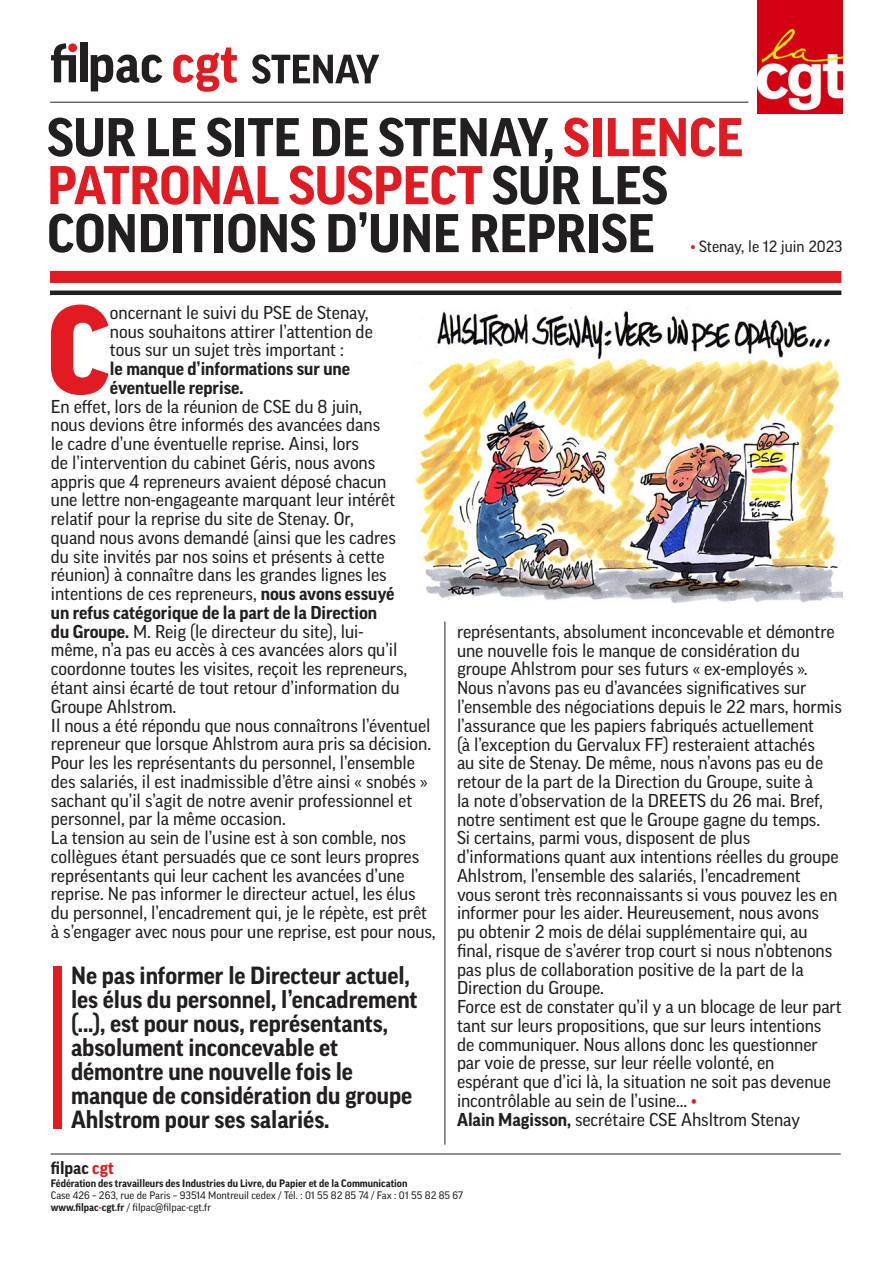
<style>
.page{position:relative;width:893px;height:1263px;background:#fff}
.page>*{position:absolute;margin:0;border:0;box-sizing:border-box;transform-origin:0 0}
.t1{font:900 121.5px "Good OT";color:#e21a21}
.t2{font:700 52.5px/48px "Good OT";letter-spacing:-.01em;color:#231f20}
.t3{font:700 24px/24px "Good OT";letter-spacing:-.005em;color:#231f20}
.t4{font:18px/18.8px "Good OT";letter-spacing:-.005em;color:#231f20}
.t5{font:700 18px/18.8px "Good OT";letter-spacing:-.005em;color:#231f20}
.t6{font:700 17.25px "Good OT";color:#231f20}
.t7{font:15.75px "Good OT";color:#231f20}
.t8{font:10.5px/12px "Good OT";color:#231f20}
.t9{font:700 10.5px "Good OT";color:#231f20}
.s1{color:#e21a21}
.s2{font-weight:700}
.s3{font-weight:700;color:#e21a21}
</style>
<div class="page">
<div style="left:50px;top:271px;width:791px;height:12px;background:#e21a21"></div>
<hr style="left:50px;top:102px;width:698px;height:1px;background:#231f20">
<div style="left:50px;top:290px;width:791px;height:5px;background:#231f20"></div>
<hr style="left:445px;top:621px;width:1px;height:523px;background:#231f20">
<hr style="left:51px;top:1154px;width:790px;height:1px;background:#231f20">
<img style="left:757px;top:1px;width:86px;height:112px">
<svg style="left:173px;top:47px;width:64px;height:45px"></svg>
<svg style="left:91px;top:55px;width:71px;height:36px"></svg>
<div style="left:80px;top:43px;width:7px;height:39px;background:#231f20"></div>
<svg style="left:51px;top:43px;width:25px;height:39px"></svg>
<img style="left:413px;top:307px;width:430px;height:296px">
<div style="left:53px;top:967px;width:8px;height:162px;background:#e21a21"></div>
<svg style="left:252px;top:54px;width:127px;height:30px"></svg>
<h2 class="t2" style="left:47px;top:114px;width:698px">SUR LE SITE DE STENAY, <span class="s1">SILENCE<br>PATRONAL SUSPECT</span> SUR LES<br>CONDITIONS D’UNE REPRISE</h2>
<p class="t7" style="left:691px;top:238px;width:153px"><span class="s1">•</span> Stenay, le 12 juin 2023</p>
<h1 class="t1" style="left:47px;top:284px;width:65px">C</h1>
<p class="t4" style="left:110px;top:303px;width:264px">oncernant le suivi du PSE de Stenay, nous souhaitons attirer l’attention de tous sur un sujet très important :</p>
<p class="t5" style="left:110px;top:359px;width:242px">le manque d’informations sur une éventuelle reprise.</p>
<p class="t4" style="left:51px;top:397px;width:386px">En effet, lors de la réunion de CSE du 8 juin,<br>nous devions être informés des avancées dans<br>le cadre d’une éventuelle reprise. Ainsi, lors<br>de l’intervention du cabinet Géris, nous avons<br>appris que 4 repreneurs avaient déposé chacun<br>une lettre non-engageante marquant leur intérêt relatif pour la reprise du site de Stenay. Or,<br>quand nous avons demandé (ainsi que les cadres<br>du site invités par nos soins et présents à cette réunion) à connaître dans les grandes lignes les intentions de ces repreneurs, <span class="s2">nous avons essuyé<br>un refus catégorique de la part de la Direction<br>du Groupe.</span> M. Reig (le directeur du site), lui-<br>même, n’a pas eu accès à ces avancées alors qu’il coordonne toutes les visites, reçoit les repreneurs, étant ainsi écarté de tout retour d’information du Groupe Ahlstrom.<br>Il nous a été répondu que nous connaîtrons l’éventuel repreneur que lorsque Ahlstrom aura pris sa décision.<br>Pour les les représentants du personnel, l’ensemble des salariés, il est inadmissible d’être ainsi « snobés » sachant qu’il s’agit de notre avenir professionnel et personnel, par la même occasion.<br>La tension au sein de l’usine est à son comble, nos collègues étant persuadés que ce sont leurs propres représentants qui leur cachent les avancées d’une reprise. Ne pas informer le directeur actuel, les élus du personnel, l’encadrement qui, je le répète, est prêt à s’engager avec nous pour une reprise, est pour nous,</p>
<h3 class="t3" style="left:71px;top:964px;width:348px">Ne pas informer le Directeur actuel, les élus du personnel, l’encadrement (...), est pour nous, représentants, absolument inconcevable et démontre une nouvelle fois le manque de considération du groupe Ahlstrom pour ses salariés.</h3>
<p class="t4" style="left:457px;top:622px;width:386px">représentants, absolument inconcevable et démontre une nouvelle fois le manque de considération du groupe Ahlstrom pour ses futurs « ex-employés ».<br>Nous n’avons pas eu d’avancées significatives sur l’ensemble des négociations depuis le 22 mars, hormis l’assurance que les papiers fabriqués actuellement<br>(à l’exception du Gervalux FF) resteraient attachés<br>au site de Stenay. De même, nous n’avons pas eu de retour de la part de la Direction du Groupe, suite à<br>la note d’observation de la DREETS du 26 mai. Bref, notre sentiment est que le Groupe gagne du temps.<br>Si certains, parmi vous, disposent de plus d’informations quant aux intentions réelles du groupe Ahlstrom, l’ensemble des salariés, l’encadrement<br>vous seront très reconnaissants si vous pouvez les en informer pour les aider. Heureusement, nous avons<br>pu obtenir 2 mois de délai supplémentaire qui, au final, risque de s’avérer trop court si nous n’obtenons pas plus de collaboration positive de la part de la Direction du Groupe.<br>Force est de constater qu’il y a un blocage de leur part tant sur leurs propositions, que sur leurs intentions de communiquer. Nous allons donc les questionner par voie de presse, sur leur réelle volonté, en<br>espérant que d’ici là, la situation ne soit pas devenue incontrôlable au sein de l’usine... <span class="s1">•<br></span><span class="s2">Alain Magisson,</span> secrétaire CSE Ahsltrom Stenay</p>
<p class="t6" style="left:51px;top:1158px;width:65px">filpac <span class="s1">cgt</span></p>
<p class="t9" style="left:51px;top:1178px;width:358px">Fédération des travailleurs des Industries du Livre, du Papier et de la Communication</p>
<p class="t8" style="left:51px;top:1190px;width:414px">Case 426 – 263, rue de Paris – 93514 Montreuil cedex / Tél. : 01 55 82 85 74 / Fax : 01 55 82 85 67 <span class="s2">www.filpac</span><span class="s3">-</span><span class="s2">cgt</span><span class="s3">.</span><span class="s2">fr</span> / filpac@filpac-cgt.fr</p>
</div>
